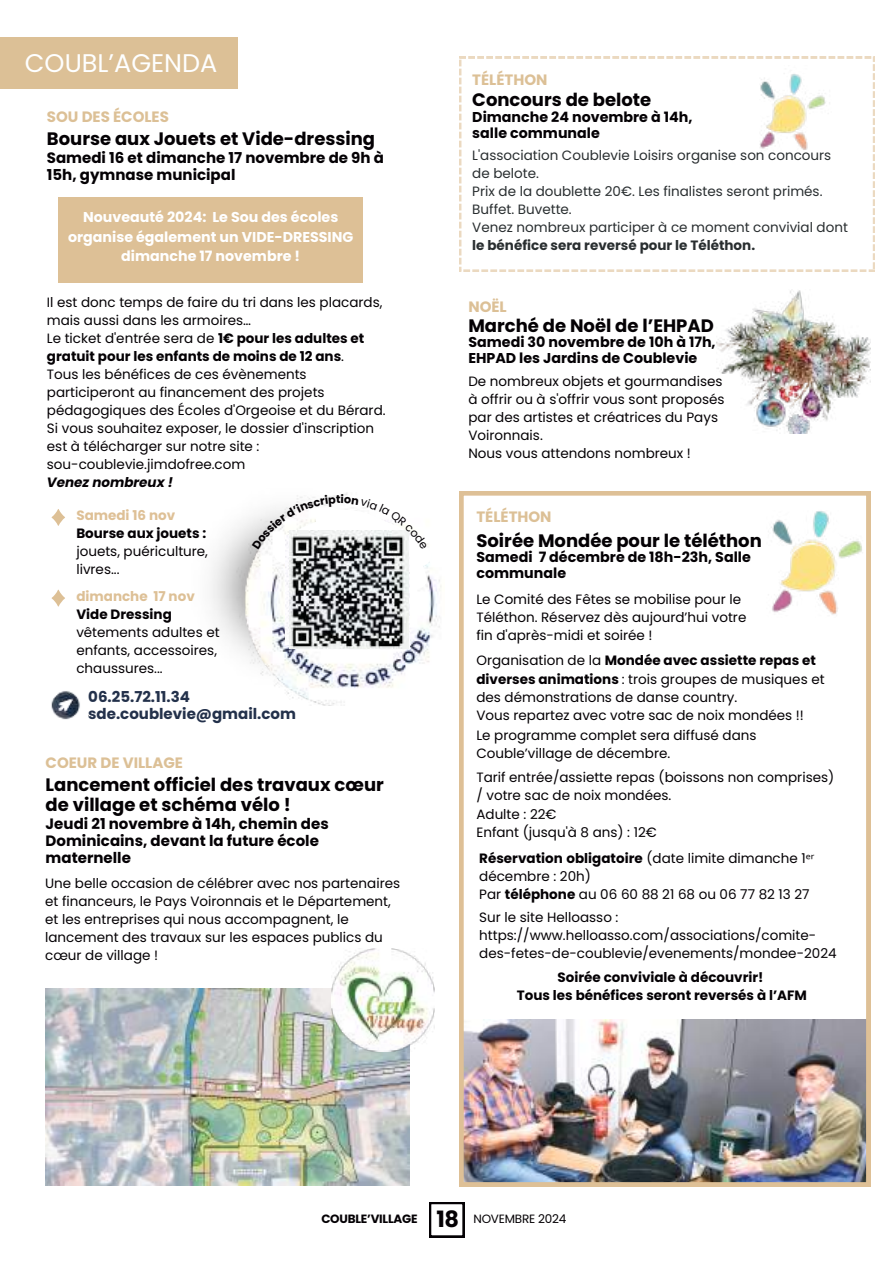
<style>
.page{position:relative;width:894px;height:1264px;background:#fff}
.page>*{position:absolute;margin:0;border:0;box-sizing:border-box;transform-origin:0 0}
.t1{font:25.5px "Poppins";color:#feffff}
.t2{font:700 18px/20.2px "Poppins";color:#040104}
.t3{font:700 15px/16.8px "Poppins";color:#040104}
.t4{font:700 15px "Poppins";color:#dcc096}
.t5{font:700 15px/16.8px "Poppins";color:#23314b}
.t6{font:700 14.25px/15.8px "Poppins";color:#040104}
.t7{font:700 14.25px/19.2px "Poppins";color:#fff;text-align:center}
.t8{font:13.5px/18px "Poppins";color:#040104}
.t9{font:13.5px/18px "Poppins";color:#292e30}
.t10{font:700 13.5px/18px "Poppins";color:#040104;text-align:center}
.t11{font:700 13.5px "Poppins";color:#292e30}
.t12{font:italic 700 13.5px "Poppins";color:#040104}
.t13{font:700 13.5px "Poppins";color:#ddc096}
.t14{font:700 13.5px "Poppins";color:#dec096}
.t15{font:700 12px "Poppins";letter-spacing:-.02em;color:#040104}
.t16{font:12px "Poppins";letter-spacing:-.02em;color:#040104}
.s1{font-weight:700}
.s2{font-family:"Noto Sans"}
.s3{font-size:22.5px}
</style>
<div class="page">
<img style="left:459px;top:491px;width:410px;height:695px">
<img style="left:212px;top:492px;width:230px;height:213px">
<img style="left:289px;top:588px;width:119px;height:60px">
<svg style="left:429px;top:1202px;width:35px;height:35px"></svg>
<svg style="left:459px;top:57px;width:415px;height:215px"></svg>
<div style="left:58px;top:197px;width:305px;height:85px;background:#ddc096"></div>
<img style="left:51px;top:691px;width:29px;height:29px">
<svg style="left:52px;top:509px;width:13px;height:17px"></svg>
<svg style="left:52px;top:589px;width:13px;height:17px"></svg>
<img style="left:754px;top:498px;width:117px;height:128px">
<img style="left:716px;top:290px;width:154px;height:144px">
<img style="left:747px;top:66px;width:90px;height:92px">
<img style="left:46px;top:988px;width:363px;height:197px">
<img style="left:331px;top:948px;width:103px;height:103px">
<div style="left:0;top:37px;width:237px;height:52px;background:#dcc096"></div>
<svg style="left:252px;top:494px;width:179px;height:94px"></svg>
<h1 class="t1" style="left:25px;top:48px;width:194px">COUBL’AGENDA</h1>
<p class="t4" style="left:47px;top:108px;width:123px">SOU DES ÉCOLES</p>
<h2 class="t2" style="left:47px;top:129px;width:329px">Bourse aux Jouets et Vide-dressing</h2>
<p class="t3" style="left:47px;top:149px;width:338px">Samedi 16 et dimanche 17 novembre de 9h à<br>15h, gymnase municipal</p>
<p class="t7" style="left:68px;top:208px;width:287px">Nouveauté 2024: Le Sou des écoles organise également un VIDE-DRESSING dimanche 17 novembre !</p>
<p class="t8" style="left:47px;top:293px;width:340px">Il est donc temps de faire du tri dans les placards, mais aussi dans les armoires…<br>Le ticket d'entrée sera de <span class="s1">1€ pour les adultes et gratuit pour les enfants de moins de 12 ans</span>.<br>Tous les bénéfices de ces évènements participeront au financement des projets pédagogiques des Écoles d'Orgeoise et du Bérard.<br>Si vous souhaitez exposer, le dossier d'inscription est à télécharger sur notre site : sou-coublevie.jimdofree.com</p>
<p class="t12" style="left:47px;top:474px;width:128px">Venez nombreux !</p>
<p class="t14" style="left:76px;top:507px;width:100px">Samedi 16 nov</p>
<p class="t10" style="left:76px;top:524px;width:131px">Bourse aux jouets :</p>
<p class="t8" style="left:76px;top:542px;width:133px">jouets, puériculture, livres...</p>
<p class="t13" style="left:76px;top:588px;width:120px">dimanche 17 nov</p>
<p class="t10" style="left:76px;top:605px;width:97px">Vide Dressing</p>
<p class="t8" style="left:76px;top:623px;width:145px">vêtements adultes et enfants, accessoires, chaussures...</p>
<p class="t5" style="left:88px;top:688px;width:209px">06.25.72.11.34 sde.coublevie@gmail.com</p>
<p class="t4" style="left:46px;top:754px;width:139px">COEUR DE VILLAGE</p>
<h2 class="t2" style="left:46px;top:774px;width:340px">Lancement officiel des travaux cœur de village et schéma vélo !</h2>
<p class="t3" style="left:46px;top:815px;width:284px">Jeudi 21 novembre à 14h, chemin des<br>Dominicains, devant la future école maternelle</p>
<p class="t8" style="left:45px;top:873px;width:356px">Une belle occasion de célébrer avec nos partenaires et financeurs, le Pays Voironnais et le Département, et les entreprises qui nous accompagnent, le lancement des travaux sur les espaces publics du cœur de village !</p>
<p class="t4" style="left:472px;top:71px;width:77px">TÉLÉTHON</p>
<h2 class="t2" style="left:472px;top:90px;width:180px">Concours de belote</h2>
<p class="t6" style="left:472px;top:109px;width:222px">Dimanche 24 novembre à 14h, salle communale</p>
<p class="t9" style="left:472px;top:146px;width:377px">L'association Coublevie Loisirs organise son concours de belote.<br>Prix de la doublette 20€. Les finalistes seront primés.<br>Buffet. Buvette.<br>Venez nombreux participer à ce moment convivial dont</p>
<p class="t11" style="left:472px;top:237px;width:284px">le bénéfice sera reversé pour le Téléthon.</p>
<p class="t4" style="left:468px;top:298px;width:40px">NOËL</p>
<h2 class="t2" style="left:468px;top:315px;width:247px">Marché de Noël de l’EHPAD</h2>
<p class="t6" style="left:468px;top:334px;width:249px">Samedi 30 novembre de 10h à 17h,<br>EHPAD les Jardins de Coublevie</p>
<p class="t8" style="left:468px;top:372px;width:257px">De nombreux objets et gourmandises à offrir ou à s'offrir vous sont proposés par des artistes et créatrices du Pays<br>Voironnais.<br>Nous vous attendons nombreux !</p>
<p class="t4" style="left:476px;top:508px;width:77px">TÉLÉTHON</p>
<h2 class="t2" style="left:476px;top:530px;width:287px">Soirée Mondée pour le téléthon</h2>
<p class="t6" style="left:476px;top:549px;width:276px">Samedi 7 décembre de 18h-23h, Salle communale</p>
<p class="t8" style="left:476px;top:590px;width:271px">Le Comité des Fêtes se mobilise pour le<br>Téléthon. Réservez dès aujourd’hui votre fin d'après-midi et soirée !</p>
<p class="t8" style="left:476px;top:652px;width:349px">Organisation de la <span class="s1">Mondée avec assiette repas et diverses animations</span> : trois groupes de musiques et des démonstrations de danse country.<br>Vous repartez avec votre sac de noix mondées !!</p>
<p class="t8" style="left:476px;top:726px;width:281px">Le programme complet sera diffusé dans<br>Couble’village de décembre.</p>
<p class="t8" style="left:476px;top:768px;width:359px">Tarif entrée/assiette repas (boissons non comprises) / votre sac de noix mondées.<br>Adulte : 22€<br>Enfant (jusqu'à 8 ans) : 12€</p>
<p class="t8" style="left:479px;top:849px;width:336px"><span class="s1">Réservation obligatoire</span> (date limite dimanche 1<span class="s2">ᵉʳ </span>décembre : 20h)<br>Par <span class="s1">téléphone</span> au 06 60 88 21 68 ou 06 77 82 13 27</p>
<p class="t8" style="left:479px;top:908px;width:359px">Sur le site Helloasso : https://www.helloasso.com/associations/comite&shy;des-fetes-de-coublevie/evenements/mondee-2024</p>
<p class="t10" style="left:516px;top:967px;width:291px">Soirée conviviale à découvrir!<br>Tous les bénéfices seront reversés à l’AFM</p>
<p class="t15" style="left:321px;top:1212px;width:139px">COUBLE’VILLAGE <span class="s3">18</span></p>
<p class="t16" style="left:473px;top:1212px;width:94px">NOVEMBRE 2024</p>
</div>
